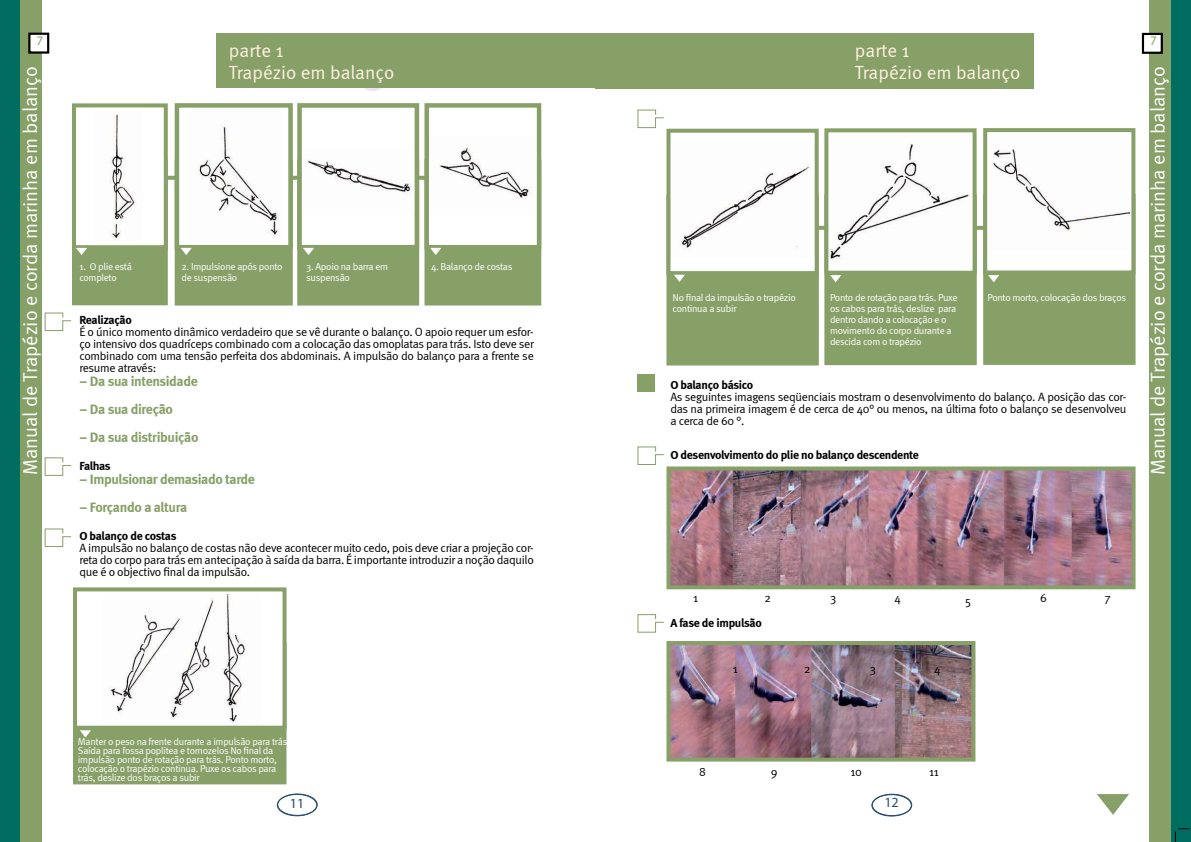
<style>
.page{position:relative;width:1191px;height:842px;background:#fff}
.page>*{position:absolute;margin:0;border:0;box-sizing:border-box;transform-origin:0 0}
.t1{font:20px "Meta Normal";color:#fff}
.t2{font:19px/22px "Meta Normal";color:#fff1e2}
.t3{font:700 14px/28px "Meta";letter-spacing:-.025em;color:#87a067}
.t4{font:900 14px "Meta Plus";color:#244a70}
.t5{font:900 13.1px "Meta Plus";color:#87a067}
.t6{font:12px/12px "Meta Normal";letter-spacing:-.025em;color:#000101;text-align:justify}
.t7{font:700 12px "Meta";letter-spacing:-.025em;color:#000101}
.t8{font:10px/11px "Meta Normal";letter-spacing:-.03em;color:#fff}
</style>
<div class="page">
<svg style="left:365px;top:88px;width:16px;height:3px"></svg>
<div style="left:0;top:0;width:42px;height:842px;background:#87a067"></div>
<div style="left:0;top:0;width:20px;height:842px;background:#006d61"></div>
<div style="left:216px;top:34px;width:379px;height:54px;background:#87a067"></div>
<div style="left:29px;top:34px;width:19px;height:19px;background:#fff"></div>
<div style="left:28px;top:33px;width:21px;height:21px;border:2px solid #000"></div>
<div style="left:277px;top:793px;width:41px;height:23px;border:1px solid #244a70;border-radius:50%"></div>
<div style="left:277px;top:794px;width:40px;height:22px;border:1px solid #244a70;border-radius:50%"></div>
<svg style="left:168px;top:176px;width:7px;height:4px"></svg>
<svg style="left:293px;top:176px;width:4px;height:4px"></svg>
<svg style="left:419px;top:176px;width:5px;height:4px"></svg>
<div style="left:74px;top:161px;width:92px;height:142px;background:#87a067"></div>
<div style="left:72px;top:159px;width:96px;height:146px;border:4px solid #87a067"></div>
<div style="left:74px;top:105px;width:92px;height:142px;background:#fff"></div>
<div style="left:72px;top:103px;width:96px;height:146px;border:4px solid #87a067"></div>
<div style="left:427px;top:161px;width:112px;height:142px;background:#87a067"></div>
<div style="left:424px;top:159px;width:117px;height:146px;border:4px solid #87a067"></div>
<div style="left:427px;top:105px;width:112px;height:142px;background:#fff"></div>
<div style="left:424px;top:103px;width:117px;height:146px;border:4px solid #87a067"></div>
<div style="left:177px;top:161px;width:113px;height:142px;background:#87a067"></div>
<div style="left:175px;top:159px;width:118px;height:147px;border:4px solid #87a067"></div>
<div style="left:177px;top:105px;width:113px;height:142px;background:#fff"></div>
<div style="left:175px;top:103px;width:118px;height:146px;border:4px solid #87a067"></div>
<div style="left:299px;top:161px;width:118px;height:142px;background:#87a067"></div>
<div style="left:297px;top:159px;width:122px;height:147px;border:5px solid #87a067"></div>
<div style="left:299px;top:105px;width:118px;height:142px;background:#fff"></div>
<div style="left:297px;top:103px;width:122px;height:146px;border:5px solid #87a067"></div>
<svg style="left:76px;top:248px;width:11px;height:7px"></svg>
<svg style="left:181px;top:248px;width:11px;height:7px"></svg>
<svg style="left:303px;top:248px;width:11px;height:7px"></svg>
<svg style="left:430px;top:248px;width:11px;height:7px"></svg>
<img style="left:110px;top:114px;width:26px;height:126px">
<img style="left:198px;top:126px;width:81px;height:111px">
<img style="left:307px;top:160px;width:104px;height:33px">
<img style="left:439px;top:147px;width:92px;height:51px">
<svg style="left:44px;top:312px;width:27px;height:235px"></svg>
<div style="left:75px;top:644px;width:209px;height:138px;background:#87a067"></div>
<div style="left:73px;top:642px;width:213px;height:142px;border:4px solid #87a067"></div>
<div style="left:75px;top:589px;width:209px;height:139px;background:#fff"></div>
<div style="left:73px;top:587px;width:213px;height:143px;border:4px solid #87a067"></div>
<img style="left:110px;top:595px;width:135px;height:128px">
<svg style="left:80px;top:730px;width:11px;height:7px"></svg>
<div style="left:1149px;top:0;width:41px;height:842px;background:#87a067"></div>
<div style="left:1171px;top:0;width:19px;height:842px;background:#006d61"></div>
<div style="left:595px;top:34px;width:438px;height:55px;background:#87a067"></div>
<div style="left:1143px;top:34px;width:18px;height:19px;background:#fff"></div>
<div style="left:1141px;top:33px;width:21px;height:21px;border:2px solid #000"></div>
<svg style="left:573px;top:33px;width:36px;height:1px"></svg>
<div style="left:872px;top:794px;width:40px;height:22px;border:1px solid #244a70;border-radius:50%"></div>
<div style="left:871px;top:794px;width:40px;height:22px;border:1px solid #244a70;border-radius:50%"></div>
<svg style="left:637px;top:109px;width:27px;height:20px"></svg>
<svg style="left:1097px;top:794px;width:32px;height:21px"></svg>
<svg style="left:819px;top:226px;width:164px;height:4px"></svg>
<div style="left:985px;top:196px;width:148px;height:167px;background:#87a067"></div>
<div style="left:983px;top:194px;width:152px;height:171px;border:4px solid #87a067"></div>
<div style="left:985px;top:130px;width:148px;height:142px;background:#fff"></div>
<img style="left:993px;top:148px;width:136px;height:84px">
<div style="left:983px;top:128px;width:152px;height:146px;border:4px solid #87a067"></div>
<div style="left:826px;top:196px;width:148px;height:167px;background:#87a067"></div>
<div style="left:824px;top:194px;width:152px;height:171px;border:4px solid #87a067"></div>
<div style="left:826px;top:130px;width:148px;height:143px;background:#fff"></div>
<img style="left:830px;top:144px;width:139px;height:116px">
<div style="left:824px;top:128px;width:152px;height:147px;border:4px solid #87a067"></div>
<div style="left:668px;top:197px;width:149px;height:166px;background:#87a067"></div>
<div style="left:666px;top:195px;width:153px;height:170px;border:4px solid #87a067"></div>
<div style="left:668px;top:131px;width:148px;height:142px;background:#fff"></div>
<img style="left:680px;top:165px;width:131px;height:84px">
<div style="left:666px;top:129px;width:152px;height:146px;border:4px solid #87a067"></div>
<svg style="left:674px;top:275px;width:11px;height:7px"></svg>
<svg style="left:830px;top:275px;width:11px;height:7px"></svg>
<svg style="left:988px;top:275px;width:11px;height:7px"></svg>
<div style="left:637px;top:374px;width:17px;height:18px;background:#87a067"></div>
<svg style="left:637px;top:446px;width:27px;height:19px"></svg>
<img style="left:671px;top:471px;width:459px;height:113px">
<div style="left:666px;top:466px;width:469px;height:123px;border:4px solid #87a067"></div>
<svg style="left:637px;top:614px;width:27px;height:19px"></svg>
<img style="left:671px;top:646px;width:299px;height:111px">
<div style="left:666px;top:641px;width:309px;height:121px;border:4px solid #87a067"></div>
<svg style="left:1175px;top:828px;width:14px;height:14px"></svg>
<p class="t5" style="left:36px;top:33px;width:8px">7</p>
<p class="t5" style="left:1150px;top:33px;width:8px">7</p>
<h2 class="t2" style="left:229px;top:40px;width:167px">parte 1<br>Trapézio em balanço</h2>
<h2 class="t2" style="left:855px;top:40px;width:167px">parte 1<br>Trapézio em balanço</h2>
<h1 class="t1" style="left:19px;top:475px;width:411px;rotate:-90deg">Manual de Trapézio e corda marinha em balanço</h1>
<h1 class="t1" style="left:1146px;top:475px;width:411px;rotate:-90deg">Manual de Trapézio e corda marinha em balanço</h1>
<p class="t8" style="left:79px;top:261px;width:54px">1. O plie está completo</p>
<p class="t8" style="left:306px;top:261px;width:83px">3. Apoio na barra em suspensão</p>
<p class="t8" style="left:431px;top:261px;width:83px">4. Balanço de costas</p>
<p class="t7" style="left:79px;top:313px;width:54px">Realização</p>
<p class="t6" style="left:79px;top:326px;width:456px">É o único momento dinâmico verdadeiro que se vê durante o balanço. O apoio requer um esfor&shy;ço intensivo dos quadríceps combinado com a colocação das omoplatas para trás. Isto deve ser combinado com uma tensão perfeita dos abdominais. A impulsão do balanço para a frente se resume através:</p>
<p class="t3" style="left:79px;top:367px;width:121px">− Da sua intensidade − Da sua direção<br>− Da sua distribuição</p>
<p class="t7" style="left:79px;top:459px;width:33px">Falhas</p>
<p class="t3" style="left:79px;top:465px;width:177px">− Impulsionar demasiado tarde − Forçando a altura</p>
<p class="t7" style="left:79px;top:529px;width:99px">O balanço de costas</p>
<p class="t6" style="left:79px;top:542px;width:456px">A impulsão no balanço de costas não deve acontecer muito cedo, pois deve criar a projeção cor&shy;reta do corpo para trás em antecipação à saída da barra. É importante introduzir a noção daquilo que é o objectivo final da impulsão.</p>
<p class="t8" style="left:181px;top:261px;width:103px">2. Impulsione após ponto de suspensão</p>
<p class="t8" style="left:672px;top:291px;width:125px">No final da impulsão o trapézio continua a subir</p>
<p class="t8" style="left:830px;top:291px;width:129px">Ponto de rotação para trás. Puxe os cabos para trás, deslize para dentro dando a colocação e o movimento do corpo durante a descida com o trapézio</p>
<p class="t8" style="left:987px;top:291px;width:140px">Ponto morto, colocação dos braços</p>
<p class="t7" style="left:670px;top:378px;width:84px">O balanço básico</p>
<p class="t6" style="left:670px;top:391px;width:457px">As seguintes imagens seqüenciais mostram o desenvolvimento do balanço. A posição das cor&shy;das na primeira imagem é de cerca de 40° ou menos, na última foto o balanço se desenvolveu a cerca de 60 °.</p>
<p class="t7" style="left:670px;top:448px;width:250px">O desenvolvimento do plie no balanço descendente</p>
<p class="t8" style="left:78px;top:737px;width:213px;line-height:9px">Manter o peso na frente durante a impulsão para trás.<br>Saída para fossa poplitea e tornozelos No final da impulsão ponto de rotação para trás. Ponto morto, colocação o trapézio continua. Puxe os cabos para trás, deslize dos braços a subir</p>
<p class="t4" style="left:290px;top:794px;width:16px">11</p>
<p class="t6" style="left:693px;top:592px;width:7px">1</p>
<p class="t6" style="left:764px;top:592px;width:8px">2</p>
<p class="t6" style="left:830px;top:592px;width:8px">3</p>
<p class="t6" style="left:894px;top:592px;width:8px">4</p>
<p class="t6" style="left:965px;top:595px;width:7px">5</p>
<p class="t7" style="left:670px;top:615px;width:93px">A fase de impulsão</p>
<p class="t6" style="left:732px;top:662px;width:7px">1</p>
<p class="t6" style="left:804px;top:662px;width:8px">2</p>
<p class="t6" style="left:869px;top:662px;width:8px">3</p>
<p class="t6" style="left:934px;top:662px;width:8px">4</p>
<p class="t6" style="left:699px;top:765px;width:8px">8</p>
<p class="t6" style="left:770px;top:765px;width:8px">9</p>
<p class="t6" style="left:850px;top:765px;width:13px">10</p>
<p class="t6" style="left:929px;top:765px;width:11px">11</p>
<p class="t4" style="left:884px;top:793px;width:16px">12</p>
<p class="t6" style="left:1040px;top:592px;width:8px">6</p>
<p class="t6" style="left:1104px;top:592px;width:7px">7</p>
</div>
